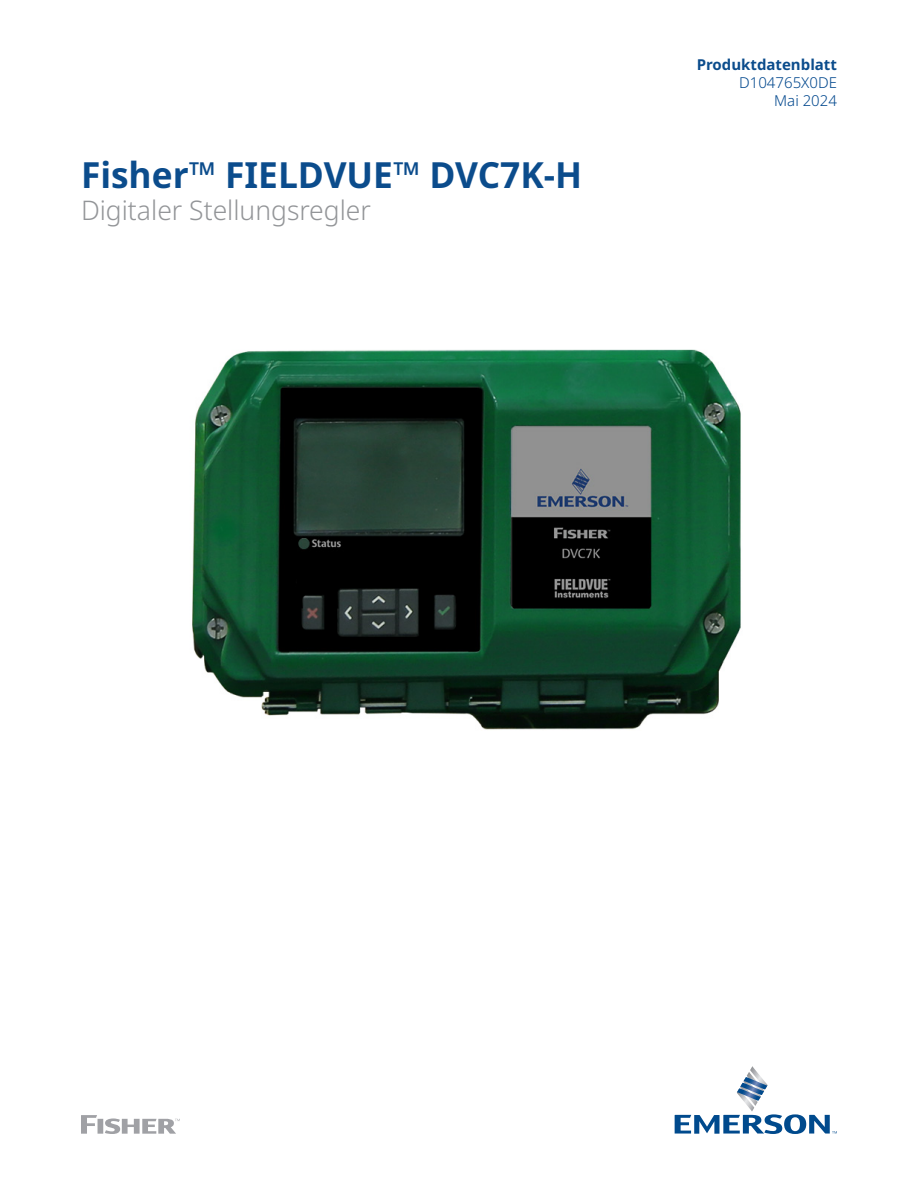
<style>
.page{position:relative;width:918px;height:1188px;background:#fff}
.page>*{position:absolute;margin:0;border:0;box-sizing:border-box;transform-origin:0 0}
._02_Document_title{font:700 36px "Noto Sans";color:#0b4c8c}
._02_Document_title-2{font:300 27px "Noto Sans";color:#939598}
._07_FP_Document_number{font:300 15px "Noto Sans";color:#01478d}
._07_FP_Document_type_right_aligned{font:700 15px "Noto Sans";color:#0b4c8c}
</style>
<div class="page">
<svg style="left:675px;top:1066px;width:162px;height:68px"></svg>
<svg style="left:81px;top:1115px;width:99px;height:19px"></svg>
<img style="left:192px;top:349px;width:549px;height:381px">
<p class="_02_Document_title" style="left:81px;top:154px;width:503px">Fisher™ FIELDVUE™ DVC7K-H</p>
<p class="_02_Document_title-2" style="left:81px;top:195px;width:291px">Digitaler Stellungsregler</p>
<p class="_07_FP_Document_type_right_aligned" style="left:697px;top:56px;width:142px">Produktdatenblatt</p>
<p class="_07_FP_Document_number" style="left:739px;top:74px;width:99px">D104765X0DE</p>
<p class="_07_FP_Document_number" style="left:774px;top:92px;width:64px">Mai 2024</p>
</div>
